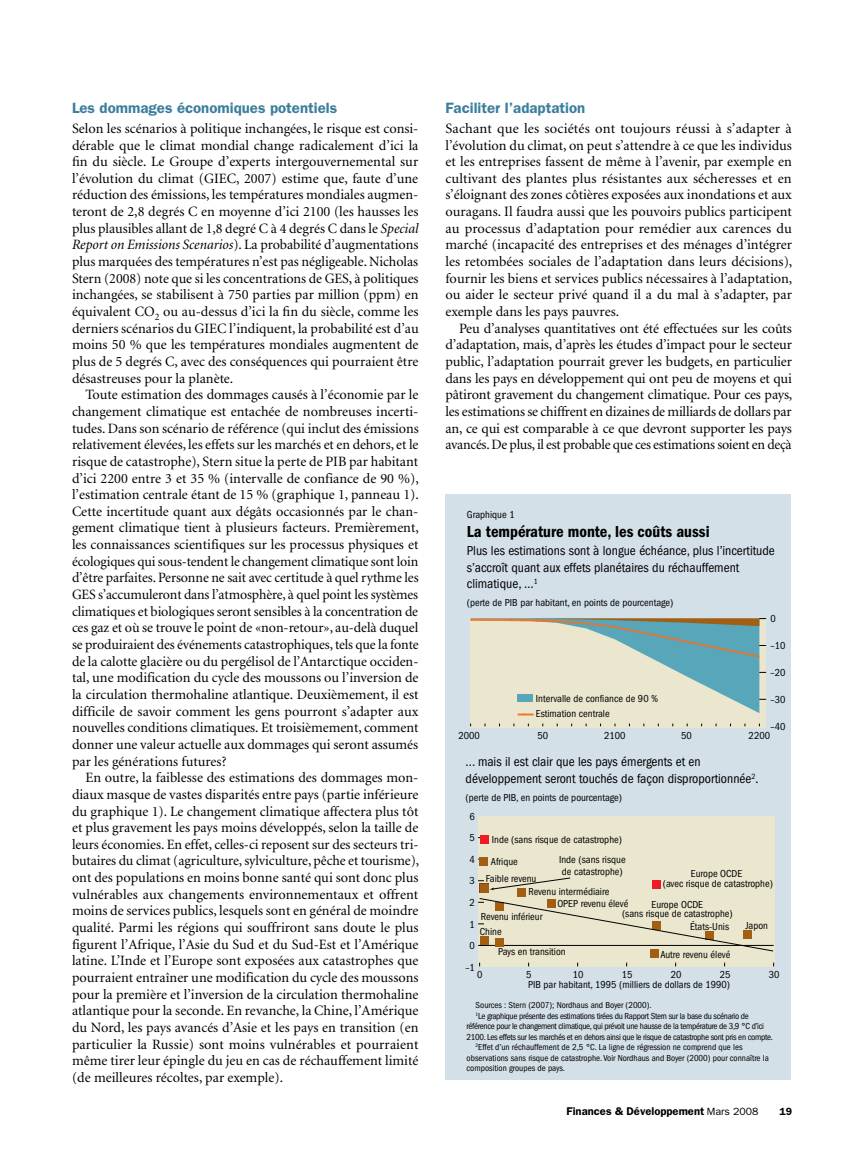
<style>
.page{position:relative;width:864px;height:1161px;background:#fff}
.page>*{position:absolute;margin:0;border:0;box-sizing:border-box;transform-origin:0 0}
.t1{font:600 condensed 16.5px/19.5px "Franklin Gothic";color:#000}
.t2{font:600 15px "Franklin Gothic";color:#3c7e9d}
.t3{font:14.25px/16.6px "Minion";color:#000;text-align:justify}
.t4{font:condensed 13.5px/16.5px "Franklin Gothic";color:#000}
.t5{font:600 11.25px "Franklin Gothic";color:#000}
.t6{font:condensed 10.5px/9.8px "Franklin Gothic";color:#000}
.t7{font:600 10.5px "Franklin Gothic";color:#000}
.t8{font:condensed 9px "Franklin Gothic";letter-spacing:-.035em;color:#000}
.t9{font:condensed 9px "Franklin Gothic";color:#000}
.s1{font-style:italic}
.s2{font-family:"Myriad";font-stretch:normal}
.s3{font-weight:400;font-size:10.5px}
</style>
<div class="page">
<div style="left:446px;top:494px;width:345px;height:586px;background:#d3e0e7"></div>
<div style="left:470px;top:618px;width:296px;height:109px;background:#eae7ce"></div>
<div style="left:478px;top:816px;width:297px;height:151px;background:#eae7ce"></div>
<svg style="left:471px;top:618px;width:295px;height:97px"></svg>
<div style="left:480px;top:835px;width:9px;height:9px;background:#ed1c24"></div>
<div style="left:479px;top:857px;width:9px;height:9px;background:#a25e13"></div>
<div style="left:650px;top:949px;width:9px;height:9px;background:#a25e13"></div>
<svg style="left:478px;top:877px;width:296px;height:75px"></svg>
<p class="t2" style="left:72px;top:99px;width:267px">Les dommages économiques potentiels</p>
<p class="t3" style="left:72px;top:121px;width:348px">Selon les scénarios à politique inchangées, le risque est consi&shy;dérable que le climat mondial change radicalement d’ici la fin du siècle. Le Groupe d’experts intergouvernemental sur l’évolution du climat (GIEC, 2007) estime que, faute d’une réduction des émissions, les températures mondiales augmen&shy;teront de 2,8 degrés C en moyenne d’ici 2100 (les hausses les plus plausibles allant de 1,8 degré C à 4 degrés C dans le <span class="s1">Special Report on Emissions Scenarios</span>). La probabilité d’augmentations plus marquées des températures n’est pas négligeable. Nicholas Stern (2008) note que si les concentrations de GES, à politiques inchangées, se stabilisent à 750 parties par million (ppm) en équivalent CO<sub>2</sub> ou au-dessus d’ici la fin du siècle, comme les derniers scénarios du GIEC l’indiquent, la probabilité est d’au moins 50 % que les températures mondiales augmentent de plus de 5 degrés C, avec des conséquences qui pourraient être désastreuses pour la planète.</p>
<p class="t3" style="left:72px;top:387px;width:348px;text-indent:14px">Toute estimation des dommages causés à l’économie par le changement climatique est entachée de nombreuses incerti&shy;tudes. Dans son scénario de référence (qui inclut des émissions relativement élevées, les effets sur les marchés et en dehors, et le risque de catastrophe), Stern situe la perte de PIB par habitant d’ici 2200 entre 3 et 35 % (intervalle de confiance de 90 %), l’estimation centrale étant de 15 % (graphique 1, panneau 1).<br>Cette incertitude quant aux dégâts occasionnés par le chan&shy;gement climatique tient à plusieurs facteurs. Premièrement, les connaissances scientifiques sur les processus physiques et écologiques qui sous-tendent le changement climatique sont loin d’être parfaites. Personne ne sait avec certitude à quel rythme les GES s’accumuleront dans l’atmosphère, à quel point les systèmes climatiques et biologiques seront sensibles à la concentration de ces gaz et où se trouve le point de «non-retour», au-delà duquel se produiraient des événements catastrophiques, tels que la fonte de la calotte glacière ou du pergélisol de l’Antarctique occiden&shy;tal, une modification du cycle des moussons ou l’inversion de la circulation thermohaline atlantique. Deuxièmement, il est difficile de savoir comment les gens pourront s’adapter aux nouvelles conditions climatiques. Et troisièmement, comment donner une valeur actuelle aux dommages qui seront assumés par les générations futures?</p>
<p class="t3" style="left:72px;top:770px;width:349px;text-indent:13px">En outre, la faiblesse des estimations des dommages mon&shy;diaux masque de vastes disparités entre pays (partie inférieure du graphique 1). Le changement climatique affectera plus tôt et plus gravement les pays moins développés, selon la taille de leurs économies. En effet, celles-ci reposent sur des secteurs tri&shy;butaires du climat (agriculture, sylviculture, pêche et tourisme), ont des populations en moins bonne santé qui sont donc plus vulnérables aux changements environnementaux et offrent moins de services publics, lesquels sont en général de moindre qualité. Parmi les régions qui souffriront sans doute le plus figurent l’Afrique, l’Asie du Sud et du Sud-Est et l’Amérique latine. L’Inde et l’Europe sont exposées aux catastrophes que pourraient entraîner une modification du cycle des moussons pour la première et l’inversion de la circulation thermohaline atlantique pour la seconde. En revanche, la Chine, l’Amérique du Nord, les pays avancés d’Asie et les pays en transition (en particulier la Russie) sont moins vulnérables et pourraient même tirer leur épingle du jeu en cas de réchauffement limité (de meilleures récoltes, par exemple).</p>
<p class="t2" style="left:446px;top:99px;width:141px">Faciliter l’adaptation</p>
<p class="t3" style="left:446px;top:121px;width:348px">Sachant que les sociétés ont toujours réussi à s’adapter à l’évolution du climat, on peut s’attendre à ce que les individus et les entreprises fassent de même à l’avenir, par exemple en cultivant des plantes plus résistantes aux sécheresses et en s’éloignant des zones côtières exposées aux inondations et aux ouragans. Il faudra aussi que les pouvoirs publics participent au processus d’adaptation pour remédier aux carences du marché (incapacité des entreprises et des ménages d’intégrer les retombées sociales de l’adaptation dans leurs décisions), fournir les biens et services publics nécessaires à l’adaptation, ou aider le secteur privé quand il a du mal à s’adapter, par exemple dans les pays pauvres.</p>
<p class="t3" style="left:446px;top:320px;width:348px;text-indent:14px">Peu d’analyses quantitatives ont été effectuées sur les coûts d’adaptation, mais, d’après les études d’impact pour le secteur public, l’adaptation pourrait grever les budgets, en particulier dans les pays en développement qui ont peu de moyens et qui pâtiront gravement du changement climatique. Pour ces pays, les estimations se chiffrent en dizaines de milliards de dollars par an, ce qui est comparable à ce que devront supporter les pays avancés. De plus, il est probable que ces estimations soient en deçà</p>
<p class="t1" style="left:446px;top:389px;width:171px">Author: Tamirisa — Chart 1<br>Date: 2/20/08<br>proof</p>
<p class="t6" style="left:467px;top:509px;width:49px">Graphique 1</p>
<p class="t1" style="left:467px;top:522px;width:244px">La température monte, les coûts aussi</p>
<p class="t4" style="left:467px;top:542px;width:310px">Plus les estimations sont à longue échéance, plus l’incertitude s’accroît quant aux effets planétaires du réchauffement climatique, …<sup>1</sup></p>
<p class="t6" style="left:467px;top:598px;width:208px">(perte de PIB par habitant, en points de pourcentage)</p>
<p class="t6" style="left:771px;top:614px;width:7px">0</p>
<p class="t6" style="left:771px;top:641px;width:16px">–10</p>
<p class="t6" style="left:536px;top:691px;width:124px;line-height:15px">Intervalle de confiance de 90 %<br>Estimation centrale</p>
<p class="t6" style="left:458px;top:730px;width:23px">2000</p>
<p class="t6" style="left:537px;top:730px;width:12px">50</p>
<p class="t6" style="left:604px;top:730px;width:23px">2100</p>
<p class="t6" style="left:771px;top:668px;width:16px">–20</p>
<p class="t6" style="left:771px;top:695px;width:16px">–30</p>
<p class="t6" style="left:771px;top:722px;width:16px">–40</p>
<p class="t6" style="left:681px;top:730px;width:12px">50</p>
<p class="t6" style="left:749px;top:730px;width:23px">2200</p>
<p class="t4" style="left:466px;top:754px;width:294px">... mais il est clair que les pays émergents et en développement seront touchés de façon disproportionnée<sup>2</sup><span class="s2">.</span></p>
<p class="t6" style="left:466px;top:793px;width:158px">(perte de PIB, en points de pourcentage)</p>
<p class="t6" style="left:470px;top:811px;width:7px">6</p>
<p class="t6" style="left:470px;top:833px;width:7px">5</p>
<p class="t6" style="left:559px;top:829px;width:68px;line-height:20px;text-indent:-67px">Inde (sans risque de catastrophe)<br>Inde (sans risque</p>
<p class="t6" style="left:562px;top:867px;width:62px">de catastrophe)</p>
<p class="t6" style="left:470px;top:855px;width:7px">4</p>
<p class="t6" style="left:491px;top:857px;width:29px">Afrique</p>
<p class="t6" style="left:663px;top:869px;width:112px;text-align:center">Europe OCDE<br>(avec risque de catastrophe)</p>
<p class="t6" style="left:486px;top:874px;width:52px">Faible revenu</p>
<p class="t6" style="left:470px;top:876px;width:7px">3</p>
<p class="t6" style="left:557px;top:886px;width:72px;line-height:11.6px;text-indent:-29px">Revenu intermédiaire<br>OPEP revenu élevé</p>
<p class="t6" style="left:470px;top:898px;width:7px">2</p>
<p class="t6" style="left:622px;top:899px;width:112px;text-align:center">Europe OCDE<br>(sans risque de catastrophe)</p>
<p class="t6" style="left:481px;top:912px;width:63px">Revenu inférieur</p>
<p class="t6" style="left:470px;top:919px;width:7px">1</p>
<p class="t6" style="left:690px;top:922px;width:40px">États-Unis</p>
<p class="t6" style="left:745px;top:920px;width:24px">Japon</p>
<p class="t6" style="left:480px;top:926px;width:23px">Chine</p>
<p class="t6" style="left:470px;top:941px;width:7px">0</p>
<p class="t6" style="left:498px;top:947px;width:69px">Pays en transition</p>
<p class="t6" style="left:660px;top:950px;width:72px">Autre revenu élevé</p>
<p class="t6" style="left:466px;top:962px;width:11px">–1</p>
<p class="t6" style="left:477px;top:969px;width:7px">0</p>
<p class="t6" style="left:526px;top:969px;width:7px">5</p>
<p class="t6" style="left:573px;top:969px;width:12px">10</p>
<p class="t6" style="left:622px;top:969px;width:12px">15</p>
<p class="t6" style="left:671px;top:969px;width:12px">20</p>
<p class="t6" style="left:720px;top:969px;width:12px">25</p>
<p class="t6" style="left:769px;top:969px;width:12px">30</p>
<p class="t6" style="left:528px;top:980px;width:203px">PIB par habitant, 1995 (milliers de dollars de 1990)</p>
<p class="t9" style="left:476px;top:1000px;width:178px">Sources : Stern (2007); Nordhaus and Boyer (2000).</p>
<p class="t8" style="left:476px;top:1011px;width:275px"><sup>1</sup>Le graphique présente des estimations tirées du Rapport Stern sur la base du scénario de</p>
<p class="t8" style="left:467px;top:1021px;width:299px">référence pour le changement climatique, qui prévoit une hausse de la température de 3,9 °C d’ici</p>
<p class="t8" style="left:467px;top:1032px;width:308px">2100. Les effets sur les marchés et en dehors ainsi que le risque de catastrophe sont pris en compte.</p>
<p class="t9" style="left:476px;top:1042px;width:268px"><sup>2</sup>Effet d’un réchauffement de 2,5 °C. La ligne de régression ne comprend que les</p>
<p class="t9" style="left:467px;top:1053px;width:304px">observations sans risque de catastrophe. Voir Nordhaus and Boyer (2000) pour connaître la</p>
<p class="t9" style="left:467px;top:1063px;width:100px">composition groupes de pays.</p>
<p class="t5" style="left:567px;top:1105px;width:193px">Finances &amp; Développement <span class="s3">Mars 2008</span></p>
<p class="t7" style="left:779px;top:1106px;width:14px">19</p>
</div>
